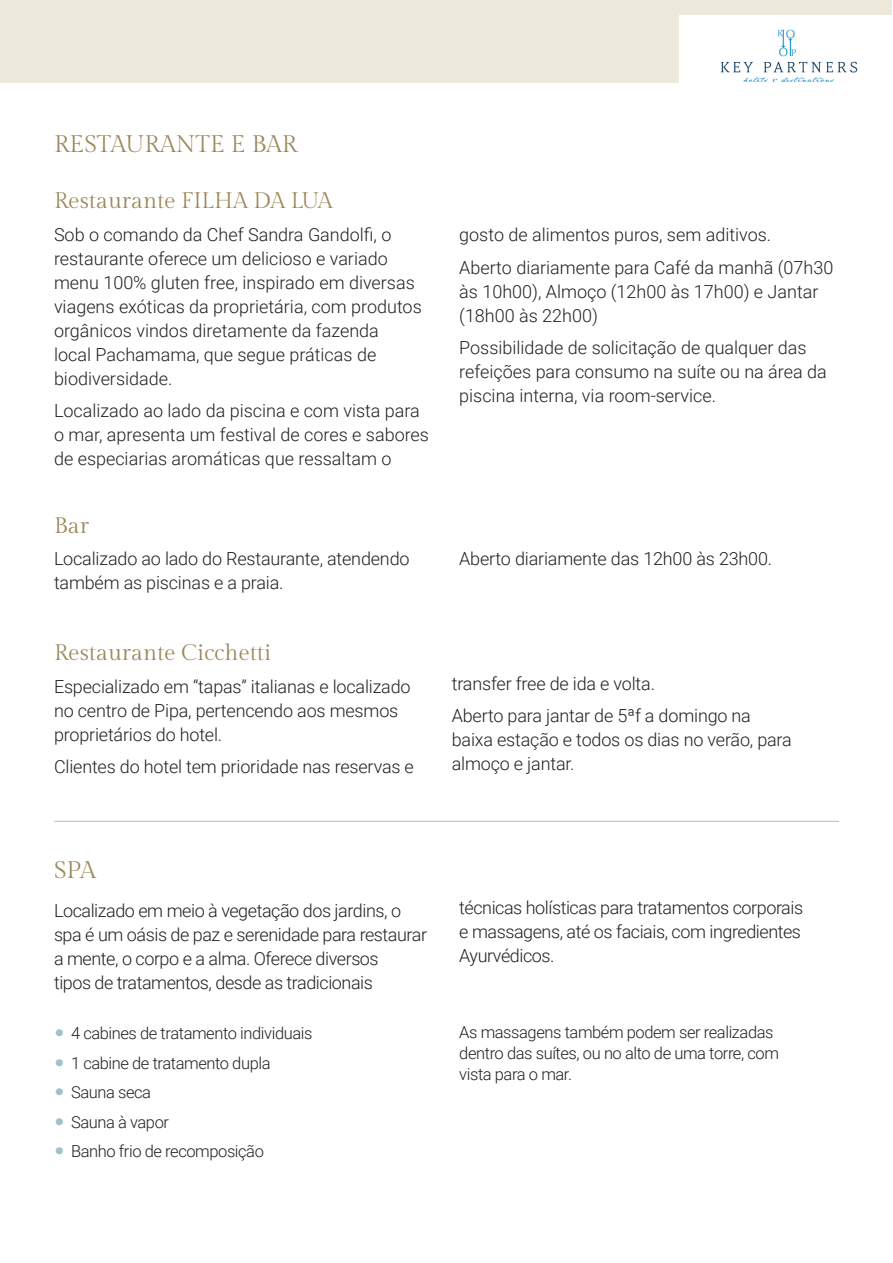
<style>
.page{position:relative;width:893px;height:1263px;background:#fff}
.page>*{position:absolute;margin:0;border:0;box-sizing:border-box;transform-origin:0 0}
.t1{font:24px "Gilda Display";color:#9c8758}
.t2{font:22.5px "Gilda Display";color:#9c8758}
.t3{font:300 18px/24px "Roboto";letter-spacing:-.01em;color:#231f20}
.t4{font:300 16.5px/21px "Roboto";letter-spacing:-.025em;color:#231f20}
.s1{font-family:"Verdana";font-weight:400;font-size:19.5px;color:#a1c2c7}
</style>
<div class="page">
<div style="left:0;top:1px;width:891px;height:82px;background:#ece9db"></div>
<div style="left:680px;top:16px;width:213px;height:107px;background:#fff"></div>
<img style="left:720px;top:29px;width:138px;height:54px">
<hr style="left:54px;top:821px;width:785px;height:1px;background:#a1c2c7">
<h1 class="t1" style="left:54px;top:131px;width:245px">RESTAURANTE E BAR</h1>
<p class="t2" style="left:54px;top:188px;width:280px">Restaurante FILHA DA LUA</p>
<p class="t3" style="left:54px;top:222px;width:369px">Sob o comando da Chef Sandra Gandolfi, o restaurante oferece um delicioso e variado menu 100% gluten free, inspirado em diversas viagens exóticas da proprietária, com produtos orgânicos vindos diretamente da fazenda<br>local Pachamama, que segue práticas de biodiversidade.</p>
<p class="t3" style="left:54px;top:398px;width:377px">Localizado ao lado da piscina e com vista para o mar, apresenta um festival de cores e sabores de especiarias aromáticas que ressaltam o</p>
<p class="t2" style="left:54px;top:512px;width:37px">Bar</p>
<p class="t3" style="left:54px;top:546px;width:357px">Localizado ao lado do Restaurante, atendendo também as piscinas e a praia.</p>
<p class="t2" style="left:54px;top:640px;width:219px">Restaurante Cicchetti</p>
<p class="t3" style="left:54px;top:673px;width:358px">Especializado em “tapas” italianas e localizado no centro de Pipa, pertencendo aos mesmos proprietários do hotel.</p>
<p class="t3" style="left:54px;top:754px;width:361px">Clientes do hotel tem prioridade nas reservas e</p>
<p class="t3" style="left:459px;top:218px;width:376px;line-height:32.5px">gosto de alimentos puros, sem aditivos.<br>Aberto diariamente para Café da manhã (07h30</p>
<p class="t3" style="left:459px;top:278px;width:361px">às 10h00), Almoço (12h00 às 17h00) e Jantar (18h00 às 22h00)</p>
<p class="t3" style="left:459px;top:335px;width:369px">Possibilidade de solicitação de qualquer das refeições para consumo na suíte ou na área da piscina interna, via room-service.</p>
<p class="t3" style="left:459px;top:546px;width:314px">Aberto diariamente das 12h00 às 23h00.</p>
<p class="t3" style="left:452px;top:666px;width:301px;line-height:32.5px">transfer free de ida e volta.<br>Aberto para jantar de 5ªf a domingo na</p>
<p class="t3" style="left:452px;top:727px;width:341px">baixa estação e todos os dias no verão, para almoço e jantar.</p>
<h1 class="t1" style="left:54px;top:856px;width:43px">SPA</h1>
<p class="t3" style="left:54px;top:898px;width:375px">Localizado em meio à vegetação dos jardins, o spa é um oásis de paz e serenidade para restaurar a mente, o corpo e a alma. Oferece diversos<br>tipos de tratamentos, desde as tradicionais</p>
<p class="t3" style="left:459px;top:895px;width:345px;text-align:justify">técnicas holísticas para tratamentos corporais e massagens, até os faciais, com ingredientes Ayurvédicos.</p>
<p class="t4" style="left:54px;top:1022px;width:260px"><span class="s1">•</span> 4 cabines de tratamento individuais</p>
<p class="t4" style="left:54px;top:1052px;width:218px"><span class="s1">•</span> 1 cabine de tratamento dupla</p>
<p class="t4" style="left:54px;top:1081px;width:99px"><span class="s1">•</span> Sauna seca</p>
<p class="t4" style="left:54px;top:1111px;width:117px"><span class="s1">•</span> Sauna à vapor</p>
<p class="t4" style="left:54px;top:1140px;width:211px"><span class="s1">•</span> Banho frio de recomposição</p>
<p class="t4" style="left:459px;top:1021px;width:321px">As massagens também podem ser realizadas dentro das suítes, ou no alto de uma torre, com vista para o mar.</p>
</div>
